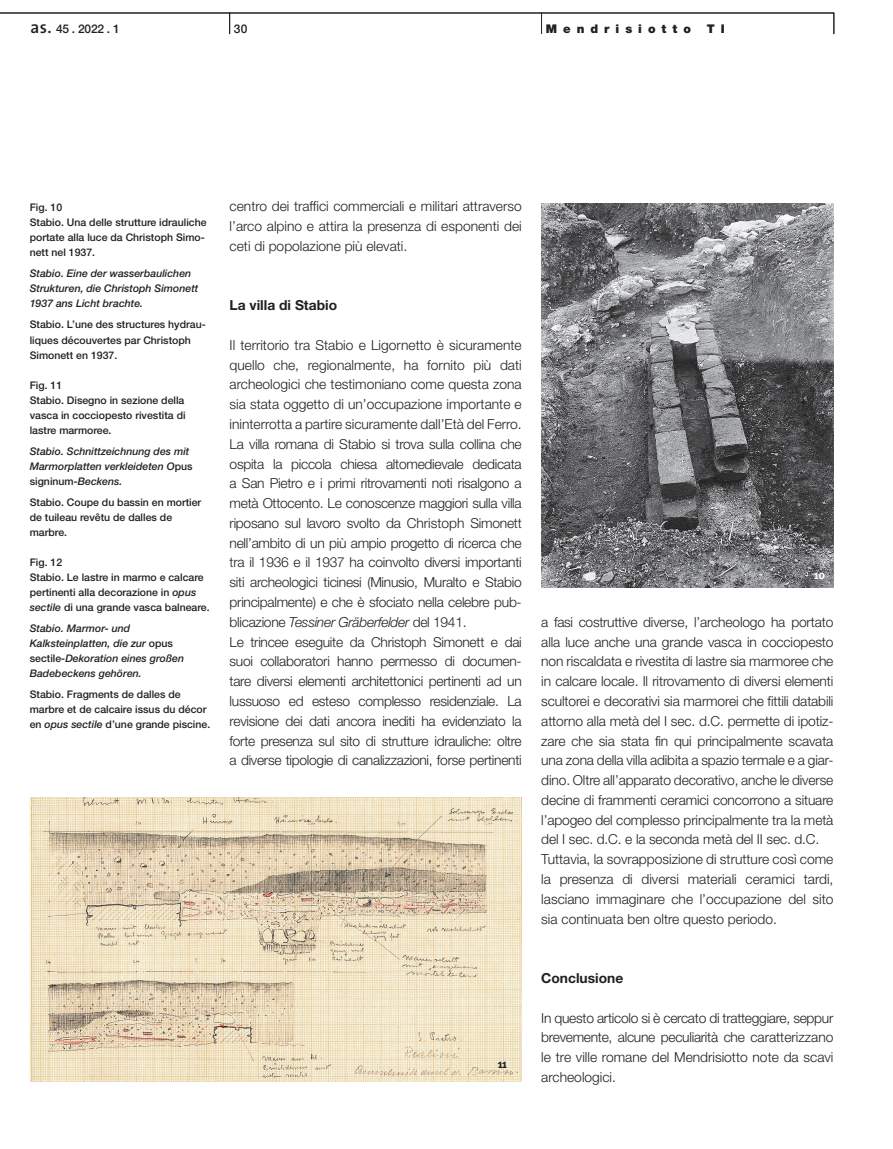
<style>
.page{position:relative;width:893px;height:1149px;background:#fff}
.page>*{position:absolute;margin:0;border:0;box-sizing:border-box;transform-origin:0 0}
.TEXTE-It-9_2{font:300 13.8px/19.8px "Helvetica Neue LT Std";color:#231f20;text-align:justify}
.TEXTE-titre-1{font:700 13.8px "Helvetica Neue LT Std";color:#231f20}
.t1{font:500 12px "Helvetica Neue LT Std";letter-spacing:-.02em;color:#231f20}
.t2{font:900 12px "Helvetica Neue LT Std";letter-spacing:.5em;color:#231f20}
.No_PHOTO{font:700 12px "Meta Plus";color:#fff}
.No_PHOTO-2{font:700 12px "Meta Plus";color:#231f20}
.LEGENDE-It{font:500 10.5px/15px "Helvetica Neue LT Std";color:#231f20}
.LEGENDE-de{font:italic 500 10.5px/15px "Helvetica Neue LT Std";color:#231f20}
.LEGENDES-fr{font:500 10.5px/15px "Helvetica Neue LT Std";color:#231f20}
.s1{font-family:"The Sans";font-weight:600;font-size:17.25px}
.s2{font-style:normal}
.s3{font-style:italic}
</style>
<div class="page">
<hr style="left:0;top:13px;width:834px;height:1px;background:#231f20">
<svg style="left:229px;top:14px;width:1px;height:20px"></svg>
<svg style="left:541px;top:14px;width:1px;height:20px"></svg>
<svg style="left:834px;top:13px;width:1px;height:21px"></svg>
<img style="left:541px;top:203px;width:292px;height:384px">
<img style="left:30px;top:797px;width:492px;height:284px">
<p class="t1" style="left:30px;top:22px;width:91px"><span class="s1">as.</span> 45 . 2022 . 1</p>
<p class="t1" style="left:234px;top:22px;width:15px">30</p>
<p class="t2" style="left:546px;top:22px;width:147px">Mendrisiotto</p>
<p class="t2" style="left:707px;top:22px;width:20px">T I</p>
<p class="LEGENDE-It" style="left:30px;top:200px;width:34px">Fig. 10</p>
<p class="LEGENDE-It" style="left:30px;top:215px;width:178px">Stabio. Una delle strutture idrauliche portate alla luce da Christoph Simo&shy;nett nel 1937.</p>
<p class="LEGENDE-de" style="left:30px;top:266px;width:170px">Stabio. Eine der wasserbaulichen<br>Strukturen, die Christoph Simonett<br>1937 ans Licht brachte.</p>
<p class="LEGENDES-fr" style="left:30px;top:317px;width:178px">Stabio. L’une des structures hydrau&shy;liques découvertes par Christoph<br>Simonett en 1937.</p>
<p class="LEGENDES-fr" style="left:30px;top:377px;width:34px">Fig. 11</p>
<p class="LEGENDE-It" style="left:30px;top:392px;width:157px;text-align:justify">Stabio. Disegno in sezione della vasca in cocciopesto rivestita di lastre marmoree.</p>
<p class="LEGENDE-de" style="left:30px;top:443px;width:164px">Stabio. Schnittzeichnung des mit<br>Marmorplatten verkleideten O<span class="s2">pus signinum</span>-Beckens.</p>
<p class="LEGENDES-fr" style="left:30px;top:494px;width:173px">Stabio. Coupe du bassin en mortier de tuileau revêtu de dalles de marbre.</p>
<p class="LEGENDES-fr" style="left:30px;top:554px;width:34px">Fig. 12</p>
<p class="LEGENDE-It" style="left:30px;top:569px;width:181px">Stabio. Le lastre in marmo e calcare pertinenti alla decorazione in <span class="s3">opus sectile</span> di una grande vasca balneare.</p>
<p class="LEGENDE-de" style="left:30px;top:620px;width:156px">Stabio. Marmor- und<br>Kalksteinplatten, die zur <span class="s2">opus sectile</span>-Dekoration eines großen<br>Badebeckens gehören.</p>
<p class="LEGENDES-fr" style="left:30px;top:686px;width:182px">Stabio. Fragments de dalles de marbre et de calcaire issus du décor en <span class="s3">opus sectile</span> d’une grande piscine.</p>
<p class="TEXTE-It-9_2" style="left:230px;top:196px;width:294px">centro dei traffici commerciali e militari attraverso l’arco alpino e attira la presenza di esponenti dei ceti di popolazione più elevati.</p>
<p class="TEXTE-titre-1" style="left:230px;top:297px;width:109px">La villa di Stabio</p>
<p class="TEXTE-It-9_2" style="left:230px;top:334px;width:294px">Il territorio tra Stabio e Ligornetto è sicuramente quello che, regionalmente, ha fornito più dati archeologici che testimoniano come questa zona sia stata oggetto di un’occupazione importante e ininterrotta a partire sicuramente dall’Età del Ferro.</p>
<p class="TEXTE-It-9_2" style="left:230px;top:433px;width:294px">La villa romana di Stabio si trova sulla collina che ospita la piccola chiesa altomedievale dedicata a San Pietro e i primi ritrovamenti noti risalgono a metà Ottocento. Le conoscenze maggiori sulla villa riposano sul lavoro svolto da Christoph Simonett nell’ambito di un più ampio progetto di ricerca che tra il 1936 e il 1937 ha coinvolto diversi importanti siti archeologici ticinesi (Minusio, Muralto e Stabio principalmente) e che è sfociato nella celebre pub&shy;blicazione <span class="s3">Tessiner Gräberfelder</span> del 1941.</p>
<p class="TEXTE-It-9_2" style="left:230px;top:631px;width:294px">Le trincee eseguite da Christoph Simonett e dai suoi collaboratori hanno permesso di documen&shy;tare diversi elementi architettonici pertinenti ad un lussuoso ed esteso complesso residenziale. La revisione dei dati ancora inediti ha evidenziato la forte presenza sul sito di strutture idrauliche: oltre a diverse tipologie di canalizzazioni, forse pertinenti</p>
<p class="No_PHOTO-2" style="left:498px;top:1056px;width:11px">11</p>
<p class="No_PHOTO" style="left:814px;top:567px;width:13px">10</p>
<p class="TEXTE-It-9_2" style="left:541px;top:611px;width:294px">a fasi costruttive diverse, l’archeologo ha portato alla luce anche una grande vasca in cocciopesto non riscaldata e rivestita di lastre sia marmoree che in calcare locale. Il ritrovamento di diversi elementi scultorei e decorativi sia marmorei che fittili databili attorno alla metà del I sec. d.C. permette di ipotiz&shy;zare che sia stata fin qui principalmente scavata una zona della villa adibita a spazio termale e a giar&shy;dino. Oltre all’apparato decorativo, anche le diverse decine di frammenti ceramici concorrono a situare l’apogeo del complesso principalmente tra la metà del I sec. d.C. e la seconda metà del II sec. d.C.</p>
<p class="TEXTE-It-9_2" style="left:541px;top:848px;width:294px">Tuttavia, la sovrapposizione di strutture così come la presenza di diversi materiali ceramici tardi, lasciano immaginare che l’occupazione del sito sia continuata ben oltre questo periodo.</p>
<p class="TEXTE-titre-1" style="left:541px;top:969px;width:84px">Conclusione</p>
<p class="TEXTE-It-9_2" style="left:541px;top:1007px;width:294px">In questo articolo si è cercato di tratteggiare, seppur brevemente, alcune peculiarità che caratterizzano le tre ville romane del Mendrisiotto note da scavi archeologici.</p>
</div>
